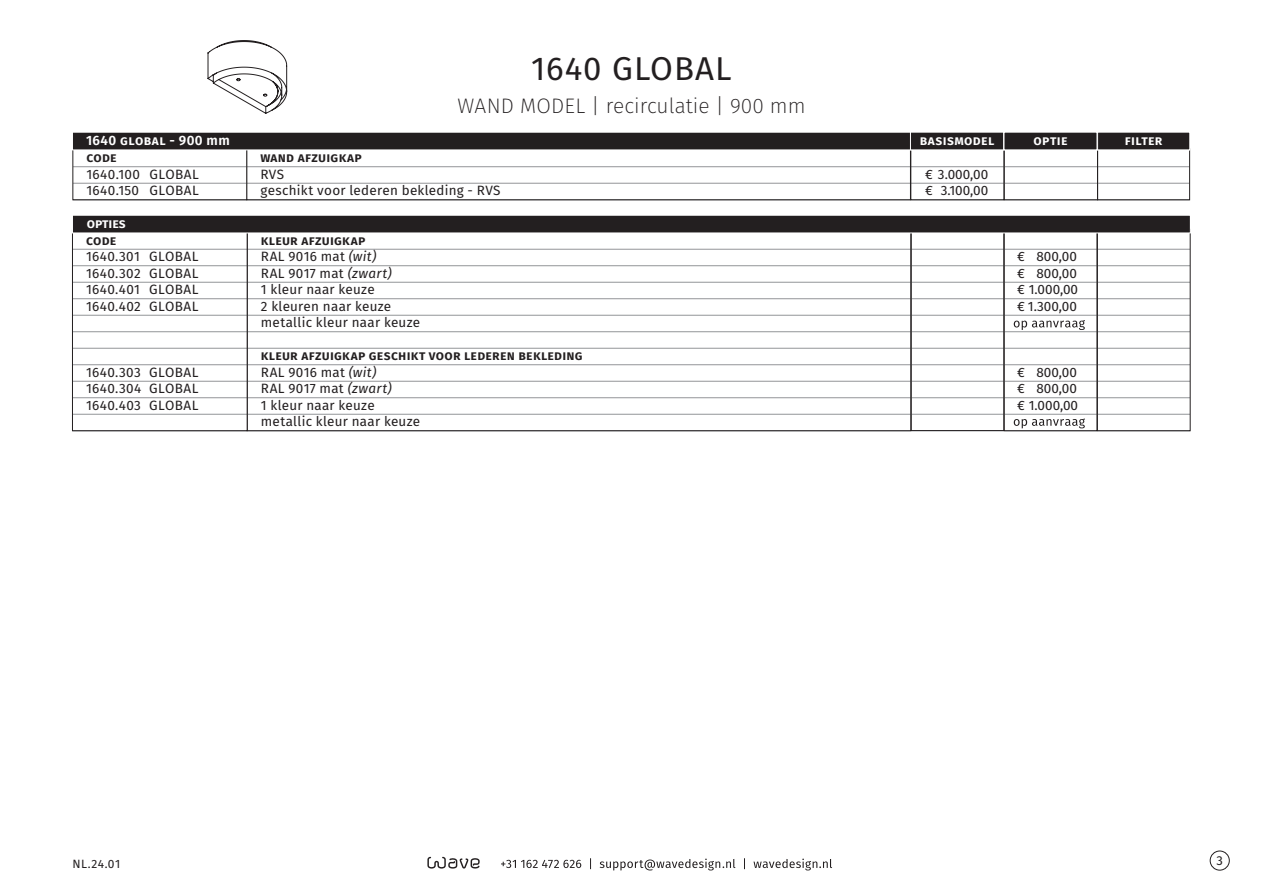
<style>
.page{position:relative;width:1263px;height:893px;background:#fff}
.page>*{position:absolute;margin:0;border:0;box-sizing:border-box;transform-origin:0 0}
.t1{font:33px "Fira Sans";letter-spacing:.03em;color:#231f20}
.t2{font:200 21px "Fira Sans";color:#231f20}
.prijs_kolom_linker_pagina{font:13.5px "Fira Sans";letter-spacing:.015em;color:#231f20}
._1_codes_is_tabel{font:13.5px "Fira Sans";letter-spacing:.03em;color:#231f20}
._1_codes_is_tabel-2{font:600 13.5px "Fira Sans";letter-spacing:.015em;color:#231f20}
._2_leercodes{font:600 13.5px "Fira Sans";letter-spacing:.025em;color:#fff}
.t3{font:12.9px "Fira Sans";color:#231f20}
.t4{font:12px "Fira Sans";color:#231f20}
.s1{font-style:italic}
</style>
<div class="page">
<hr style="left:247px;top:166px;width:663px;height:1px;background:#939598">
<hr style="left:247px;top:183px;width:663px;height:1px;background:#939598">
<div style="left:246px;top:148px;width:665px;height:52px;border:1px solid #231f20"></div>
<hr style="left:247px;top:249px;width:664px;height:1px;background:#939598">
<hr style="left:247px;top:265px;width:664px;height:1px;background:#939598">
<hr style="left:247px;top:282px;width:664px;height:1px;background:#939598">
<hr style="left:247px;top:298px;width:664px;height:1px;background:#939598">
<hr style="left:247px;top:315px;width:664px;height:1px;background:#939598">
<hr style="left:247px;top:331px;width:664px;height:1px;background:#939598">
<hr style="left:247px;top:348px;width:664px;height:1px;background:#939598">
<hr style="left:247px;top:364px;width:664px;height:1px;background:#939598">
<hr style="left:247px;top:381px;width:664px;height:1px;background:#939598">
<hr style="left:247px;top:397px;width:664px;height:1px;background:#939598">
<hr style="left:247px;top:414px;width:664px;height:1px;background:#939598">
<hr style="left:911px;top:166px;width:93px;height:1px;background:#939598">
<hr style="left:911px;top:183px;width:93px;height:1px;background:#939598">
<div style="left:911px;top:149px;width:93px;height:51px;border:1px solid #231f20"></div>
<hr style="left:911px;top:249px;width:93px;height:1px;background:#939598">
<hr style="left:911px;top:265px;width:93px;height:1px;background:#939598">
<hr style="left:911px;top:282px;width:93px;height:1px;background:#939598">
<hr style="left:911px;top:298px;width:93px;height:1px;background:#939598">
<hr style="left:911px;top:315px;width:93px;height:1px;background:#939598">
<hr style="left:911px;top:331px;width:93px;height:1px;background:#939598">
<hr style="left:911px;top:348px;width:93px;height:1px;background:#939598">
<hr style="left:911px;top:364px;width:93px;height:1px;background:#939598">
<hr style="left:911px;top:381px;width:93px;height:1px;background:#939598">
<hr style="left:911px;top:397px;width:93px;height:1px;background:#939598">
<hr style="left:911px;top:414px;width:93px;height:1px;background:#939598">
<div style="left:911px;top:229px;width:93px;height:202px;border:1px solid #231f20"></div>
<hr style="left:1004px;top:166px;width:93px;height:1px;background:#939598">
<hr style="left:1004px;top:183px;width:93px;height:1px;background:#939598">
<div style="left:1004px;top:149px;width:94px;height:51px;border:1px solid #231f20"></div>
<hr style="left:1004px;top:249px;width:93px;height:1px;background:#939598">
<hr style="left:1004px;top:265px;width:93px;height:1px;background:#939598">
<hr style="left:1004px;top:282px;width:93px;height:1px;background:#939598">
<hr style="left:1004px;top:298px;width:93px;height:1px;background:#939598">
<hr style="left:1004px;top:315px;width:93px;height:1px;background:#939598">
<hr style="left:1004px;top:331px;width:93px;height:1px;background:#939598">
<hr style="left:1004px;top:348px;width:93px;height:1px;background:#939598">
<hr style="left:1004px;top:364px;width:93px;height:1px;background:#939598">
<hr style="left:1004px;top:381px;width:93px;height:1px;background:#939598">
<hr style="left:1004px;top:397px;width:93px;height:1px;background:#939598">
<hr style="left:1004px;top:414px;width:93px;height:1px;background:#939598">
<div style="left:1004px;top:229px;width:93px;height:202px;border:1px solid #231f20"></div>
<hr style="left:1098px;top:166px;width:91px;height:1px;background:#939598">
<hr style="left:1098px;top:183px;width:91px;height:1px;background:#939598">
<div style="left:1097px;top:149px;width:93px;height:51px;border:1px solid #231f20"></div>
<hr style="left:1097px;top:249px;width:93px;height:1px;background:#939598">
<hr style="left:1097px;top:265px;width:93px;height:1px;background:#939598">
<hr style="left:1097px;top:282px;width:93px;height:1px;background:#939598">
<hr style="left:1097px;top:298px;width:93px;height:1px;background:#939598">
<hr style="left:1097px;top:315px;width:93px;height:1px;background:#939598">
<hr style="left:1097px;top:331px;width:93px;height:1px;background:#939598">
<hr style="left:1097px;top:348px;width:93px;height:1px;background:#939598">
<hr style="left:1097px;top:364px;width:93px;height:1px;background:#939598">
<hr style="left:1097px;top:381px;width:93px;height:1px;background:#939598">
<hr style="left:1097px;top:397px;width:93px;height:1px;background:#939598">
<hr style="left:1097px;top:414px;width:93px;height:1px;background:#939598">
<div style="left:1097px;top:229px;width:93px;height:202px;border:1px solid #231f20"></div>
<hr style="left:73px;top:166px;width:173px;height:1px;background:#939598">
<hr style="left:73px;top:183px;width:173px;height:1px;background:#939598">
<div style="left:73px;top:149px;width:174px;height:51px;border:1px solid #231f20"></div>
<hr style="left:73px;top:249px;width:174px;height:1px;background:#939598">
<hr style="left:73px;top:265px;width:174px;height:1px;background:#939598">
<hr style="left:73px;top:282px;width:174px;height:1px;background:#939598">
<hr style="left:73px;top:298px;width:174px;height:1px;background:#939598">
<hr style="left:73px;top:315px;width:174px;height:1px;background:#939598">
<hr style="left:73px;top:331px;width:174px;height:1px;background:#939598">
<hr style="left:73px;top:348px;width:174px;height:1px;background:#939598">
<hr style="left:73px;top:364px;width:174px;height:1px;background:#939598">
<hr style="left:73px;top:381px;width:174px;height:1px;background:#939598">
<hr style="left:73px;top:397px;width:174px;height:1px;background:#939598">
<hr style="left:73px;top:414px;width:174px;height:1px;background:#939598">
<div style="left:72px;top:229px;width:175px;height:202px;border:1px solid #231f20"></div>
<div style="left:72px;top:132px;width:1117px;height:18px;background:#231f20"></div>
<div style="left:72px;top:215px;width:1118px;height:18px;background:#231f20"></div>
<div style="left:72px;top:215px;width:1118px;height:18px;border:1px solid #fff"></div>
<svg style="left:207px;top:40px;width:80px;height:74px"></svg>
<svg style="left:1014px;top:320px;width:71px;height:10px"></svg>
<svg style="left:1014px;top:418px;width:71px;height:10px"></svg>
<div style="left:1210px;top:851px;width:19px;height:19px;border:1px solid #231f20;border-radius:50%"></div>
<svg style="left:427px;top:857px;width:53px;height:12px"></svg>
<svg style="left:501px;top:858px;width:331px;height:12px"></svg>
<p class="_2_leercodes" style="left:86px;top:129px;width:145px">1640 global - 900 mm</p>
<p class="_1_codes_is_tabel-2" style="left:87px;top:147px;width:32px">code</p>
<p class="_1_codes_is_tabel" style="left:87px;top:164px;width:114px">1640.100 GLOBAL</p>
<p class="_1_codes_is_tabel" style="left:87px;top:180px;width:114px">1640.150 GLOBAL</p>
<p class="_2_leercodes" style="left:87px;top:212px;width:41px">opties</p>
<p class="_1_codes_is_tabel-2" style="left:86px;top:229px;width:32px">code</p>
<p class="_1_codes_is_tabel" style="left:86px;top:246px;width:114px">1640.301 GLOBAL</p>
<p class="_1_codes_is_tabel" style="left:86px;top:263px;width:114px">1640.302 GLOBAL</p>
<p class="_1_codes_is_tabel" style="left:86px;top:279px;width:114px">1640.401 GLOBAL</p>
<p class="_1_codes_is_tabel" style="left:86px;top:296px;width:114px">1640.402 GLOBAL</p>
<p class="_1_codes_is_tabel" style="left:86px;top:362px;width:114px">1640.303 GLOBAL</p>
<p class="_1_codes_is_tabel" style="left:86px;top:378px;width:114px">1640.304 GLOBAL</p>
<p class="_1_codes_is_tabel" style="left:86px;top:395px;width:114px">1640.403 GLOBAL</p>
<p class="t1" style="left:531px;top:43px;width:202px">1640 GLOBAL</p>
<p class="t2" style="left:457px;top:91px;width:349px">WAND MODEL | recirculatie | 900 mm</p>
<p class="_1_codes_is_tabel-2" style="left:260px;top:147px;width:103px">wand afzuigkap</p>
<p class="prijs_kolom_linker_pagina" style="left:260px;top:164px;width:25px">RVS</p>
<p class="prijs_kolom_linker_pagina" style="left:260px;top:180px;width:242px">geschikt voor lederen bekleding - RVS</p>
<p class="_1_codes_is_tabel-2" style="left:261px;top:229px;width:106px">kleur afzuigkap</p>
<p class="prijs_kolom_linker_pagina" style="left:261px;top:246px;width:117px">RAL 9016 mat <span class="s1">(wit)</span></p>
<p class="prijs_kolom_linker_pagina" style="left:261px;top:263px;width:133px">RAL 9017 mat <span class="s1">(zwart)</span></p>
<p class="prijs_kolom_linker_pagina" style="left:261px;top:279px;width:115px">1 kleur naar keuze</p>
<p class="prijs_kolom_linker_pagina" style="left:261px;top:296px;width:132px">2 kleuren naar keuze</p>
<p class="prijs_kolom_linker_pagina" style="left:261px;top:312px;width:161px">metallic kleur naar keuze</p>
<p class="_1_codes_is_tabel-2" style="left:261px;top:345px;width:323px">kleur afzuigkap geschikt voor lederen bekleding</p>
<p class="prijs_kolom_linker_pagina" style="left:261px;top:362px;width:117px">RAL 9016 mat <span class="s1">(wit)</span></p>
<p class="prijs_kolom_linker_pagina" style="left:261px;top:378px;width:133px">RAL 9017 mat <span class="s1">(zwart)</span></p>
<p class="prijs_kolom_linker_pagina" style="left:261px;top:395px;width:115px">1 kleur naar keuze</p>
<p class="prijs_kolom_linker_pagina" style="left:261px;top:411px;width:161px">metallic kleur naar keuze</p>
<p class="_2_leercodes" style="left:920px;top:129px;width:76px">basismodel</p>
<p class="_2_leercodes" style="left:1033px;top:129px;width:36px">optie</p>
<p class="_2_leercodes" style="left:1125px;top:129px;width:39px">filter</p>
<p class="prijs_kolom_linker_pagina" style="left:925px;top:164px;width:65px">€ 3.000,00</p>
<p class="prijs_kolom_linker_pagina" style="left:925px;top:180px;width:65px">€ 3.100,00</p>
<p class="prijs_kolom_linker_pagina" style="left:1017px;top:246px;width:61px">€ 800,00</p>
<p class="prijs_kolom_linker_pagina" style="left:1017px;top:263px;width:61px">€ 800,00</p>
<p class="prijs_kolom_linker_pagina" style="left:1017px;top:279px;width:62px">€ 1.000,00</p>
<p class="prijs_kolom_linker_pagina" style="left:1017px;top:296px;width:61px">€ 1.300,00</p>
<p class="prijs_kolom_linker_pagina" style="left:1017px;top:362px;width:61px">€ 800,00</p>
<p class="prijs_kolom_linker_pagina" style="left:1017px;top:378px;width:61px">€ 800,00</p>
<p class="prijs_kolom_linker_pagina" style="left:1017px;top:395px;width:62px">€ 1.000,00</p>
<p class="t4" style="left:72px;top:855px;width:50px">NL.24.01</p>
<p class="t3" style="left:1216px;top:850px;width:8px">3</p>
</div>
